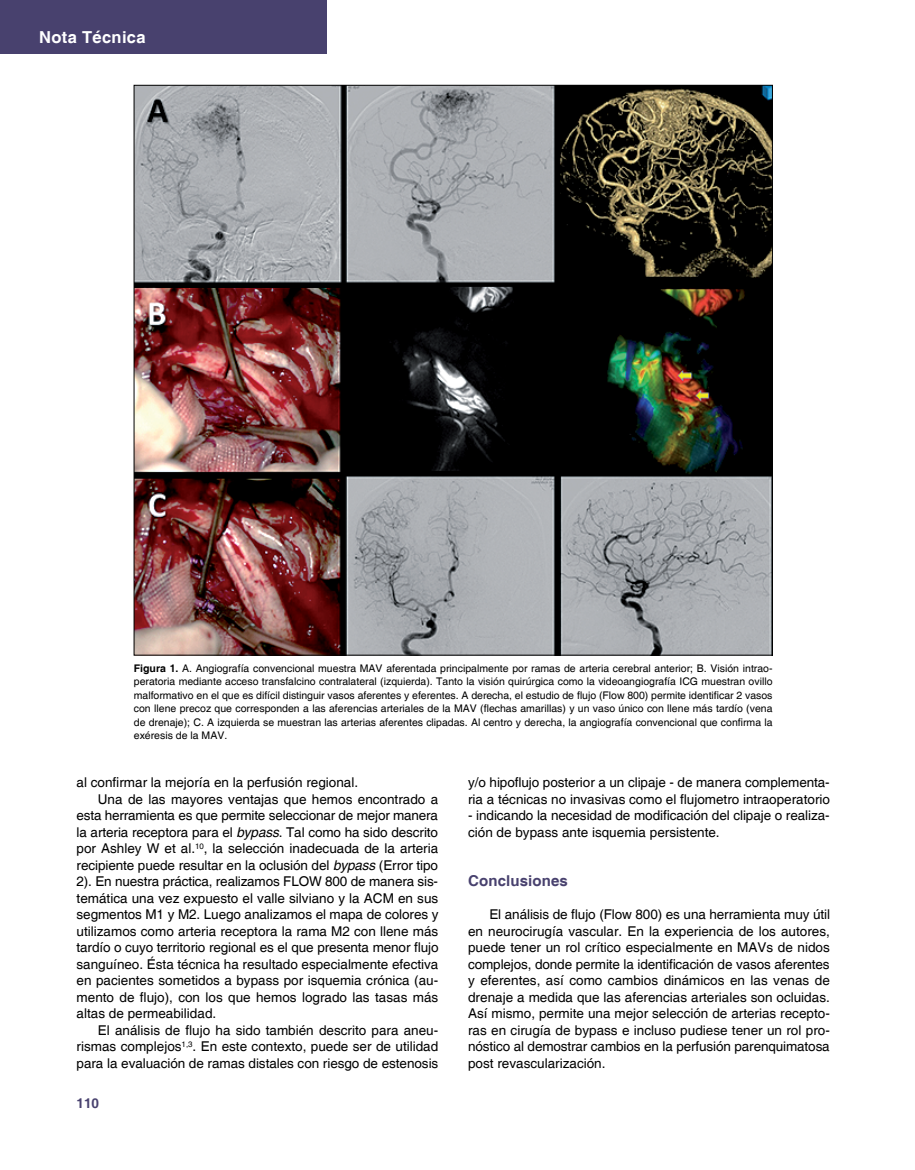
<style>
.page{position:relative;width:915px;height:1170px;background:#fff}
.page>*{position:absolute;margin:0;border:0;box-sizing:border-box;transform-origin:0 0}
.t1{font:700 16.5px "Helvetica";letter-spacing:.02em;color:#fff}
.t2{font:700 15px "Helvetica";letter-spacing:.01em;color:#48416e}
.t3{font:13.5px/16.5px "Helvetica";color:#000}
.t4{font:700 13.5px "Helvetica";color:#48416e}
.t5{font:10.5px/13.5px "Helvetica";color:#000;text-align:justify}
.s1{font-weight:700}
.s2{font-style:italic}
</style>
<div class="page">
<div style="left:0;top:0;width:326px;height:54px;background:#48416e"></div>
<img style="left:136px;top:87px;width:634px;height:566px">
<p class="t1" style="left:39px;top:27px;width:108px">Nota Técnica</p>
<p class="t5" style="left:134px;top:661px;width:640px"><span class="s1">Figura 1.</span> A. Angiografía convencional muestra MAV aferentada principalmente por ramas de arteria cerebral anterior; B. Visión intrao&shy;peratoria mediante acceso transfalcino contralateral (izquierda). Tanto la visión quirúrgica como la videoangiografía ICG muestran ovillo malformativo en el que es difícil distinguir vasos aferentes y eferentes. A derecha, el estudio de flujo (Flow 800) permite identificar 2 vasos con llene precoz que corresponden a las aferencias arteriales de la MAV (flechas amarillas) y un vaso único con llene más tardío (vena de drenaje); C. A izquierda se muestran las arterias aferentes clipadas. Al centro y derecha, la angiografía convencional que confirma la exéresis de la MAV.</p>
<p class="t3" style="left:77px;top:774px;width:283px">al confirmar la mejoría en la perfusión regional.</p>
<p class="t3" style="left:98px;top:791px;width:342px">Una de las mayores ventajas que hemos encontrado a</p>
<p class="t3" style="left:77px;top:807px;width:363px">esta herramienta es que permite seleccionar de mejor manera</p>
<p class="t3" style="left:77px;top:824px;width:363px">la arteria receptora para el <span class="s2">bypass</span>. Tal como ha sido descrito</p>
<p class="t3" style="left:77px;top:840px;width:363px">por Ashley W et al.<sup>10</sup>, la selección inadecuada de la arteria</p>
<p class="t3" style="left:77px;top:857px;width:363px">recipiente puede resultar en la oclusión del <span class="s2">bypass</span> (Error tipo</p>
<p class="t3" style="left:77px;top:873px;width:363px">2). En nuestra práctica, realizamos FLOW 800 de manera sis-</p>
<p class="t3" style="left:77px;top:890px;width:363px">temática una vez expuesto el valle silviano y la ACM en sus</p>
<p class="t3" style="left:77px;top:906px;width:363px">segmentos M1 y M2. Luego analizamos el mapa de colores y</p>
<p class="t3" style="left:77px;top:923px;width:363px">utilizamos como arteria receptora la rama M2 con llene más</p>
<p class="t3" style="left:77px;top:939px;width:363px">tardío o cuyo territorio regional es el que presenta menor flujo</p>
<p class="t3" style="left:77px;top:956px;width:363px">sanguíneo. Ésta técnica ha resultado especialmente efectiva</p>
<p class="t3" style="left:77px;top:972px;width:363px">en pacientes sometidos a bypass por isquemia crónica (au-</p>
<p class="t3" style="left:77px;top:989px;width:363px">mento de flujo), con los que hemos logrado las tasas más</p>
<p class="t3" style="left:77px;top:1005px;width:141px">altas de permeabilidad.</p>
<p class="t3" style="left:98px;top:1022px;width:342px">El análisis de flujo ha sido también descrito para aneu-</p>
<p class="t3" style="left:77px;top:1038px;width:363px">rismas complejos<sup>1,3</sup>. En este contexto, puede ser de utilidad</p>
<p class="t3" style="left:77px;top:1055px;width:363px">para la evaluación de ramas distales con riesgo de estenosis</p>
<p class="t3" style="left:468px;top:774px;width:363px">y/o hipoflujo posterior a un clipaje - de manera complementa&shy;ria a técnicas no invasivas como el flujometro intraoperatorio</p>
<p class="t3" style="left:468px;top:807px;width:363px">- indicando la necesidad de modificación del clipaje o realiza&shy;ción de bypass ante isquemia persistente.</p>
<p class="t2" style="left:468px;top:871px;width:101px">Conclusiones</p>
<p class="t3" style="left:468px;top:906px;width:363px;text-align:justify;text-indent:21px">El análisis de flujo (Flow 800) es una herramienta muy útil en neurocirugía vascular. En la experiencia de los autores, puede tener un rol crítico especialmente en MAVs de nidos complejos, donde permite la identificación de vasos aferentes y eferentes, así como cambios dinámicos en las venas de drenaje a medida que las aferencias arteriales son ocluidas.<br>Así mismo, permite una mejor selección de arterias recepto&shy;ras en cirugía de bypass e incluso pudiese tener un rol pro&shy;nóstico al demostrar cambios en la perfusión parenquimatosa post revascularización.</p>
<p class="t4" style="left:77px;top:1095px;width:24px">110</p>
</div>
